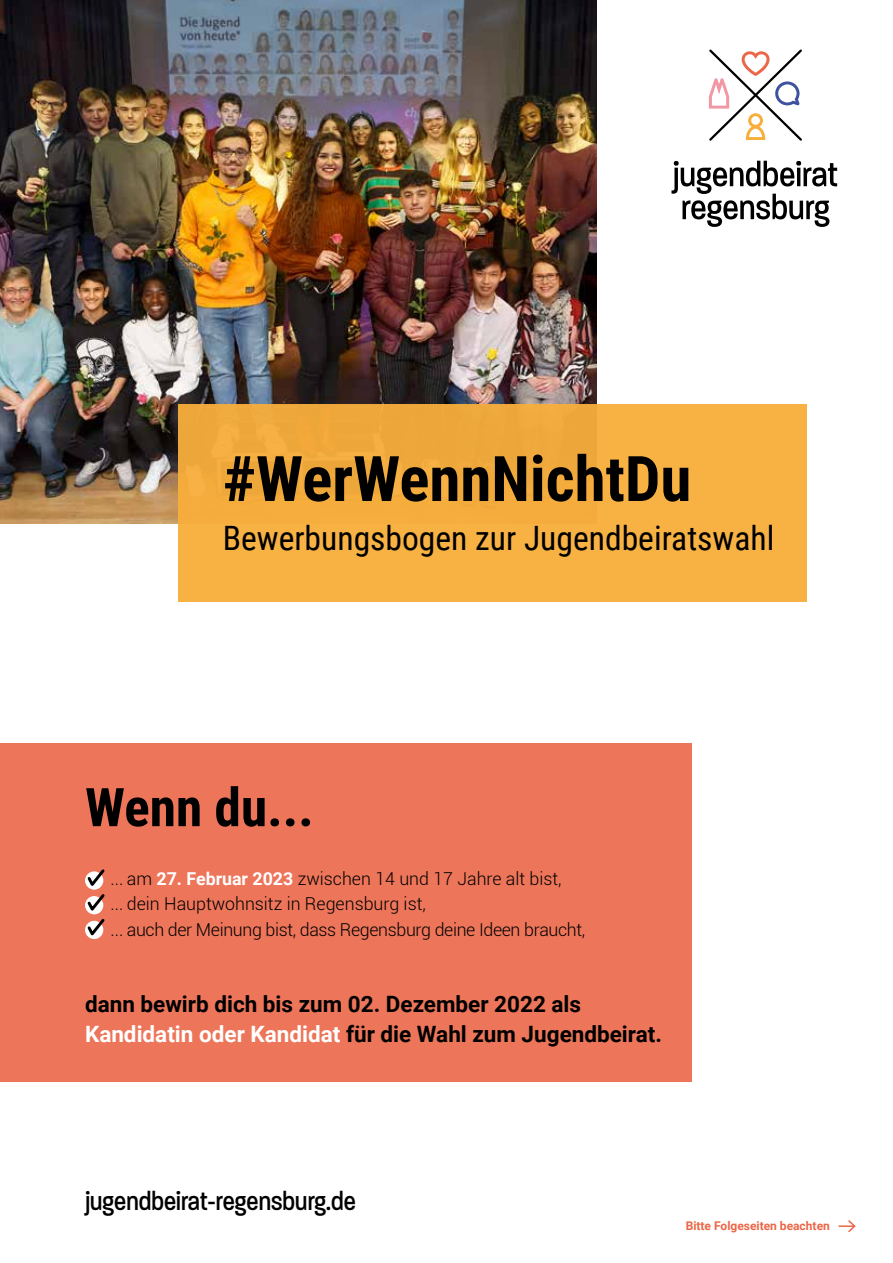
<style>
.page{position:relative;width:893px;height:1263px;background:#fff}
.page>*{position:absolute;margin:0;border:0;box-sizing:border-box;transform-origin:0 0}
.t1{font:700 62.85px "Roboto Condensed";color:#000}
.t2{font:700 53.25px "Roboto Condensed";color:#000}
.t3{font:33.6px "Roboto Condensed";color:#000}
.t4{font:500 27.15px "Paralucent Condensed";color:#000}
.t5{font:700 22.5px/30px "Roboto";color:#000}
.t6{font:300 17.85px/25.5px "Roboto";color:#000}
.t7{font:700 12px "Roboto";color:#ec6648}
.s1{font-weight:700;color:#fff}
.s2{color:#fff}
</style>
<div class="page">
<div style="left:0;top:743px;width:691px;height:339px;background:#ed755a"></div>
<img style="left:0;top:0;width:597px;height:523px">
<div style="left:179px;top:404px;width:628px;height:197px;background:#f8b244"></div>
<svg style="left:671px;top:161px;width:166px;height:66px"></svg>
<svg style="left:709px;top:49px;width:93px;height:92px"></svg>
<svg style="left:838px;top:1220px;width:18px;height:13px"></svg>
<svg style="left:85px;top:869px;width:20px;height:70px"></svg>
<h1 class="t1" style="left:223px;top:435px;width:470px">#WerWennNichtDu</h1>
<h3 class="t3" style="left:223px;top:515px;width:553px">Bewerbungsbogen zur Jugendbeiratswahl</h3>
<h2 class="t2" style="left:85px;top:770px;width:230px">Wenn du...</h2>
<p class="t6" style="left:111px;top:865px;width:476px">... am <span class="s1">27. Februar 2023</span> zwischen 14 und 17 Jahre alt bist,<br>... dein Hauptwohnsitz in Regensburg ist,<br>... auch der Meinung bist, dass Regensburg deine Ideen braucht,</p>
<p class="t5" style="left:85px;top:988px;width:578px">dann bewirb dich bis zum 02. Dezember 2022 als<br><span class="s2">Kandidatin oder Kandidat</span> für die Wahl zum Jugendbeirat.</p>
<h3 class="t4" style="left:85px;top:1185px;width:272px">jugendbeirat-regensburg.de</h3>
<p class="t7" style="left:686px;top:1217px;width:146px">Bitte Folgeseiten beachten</p>
</div>
